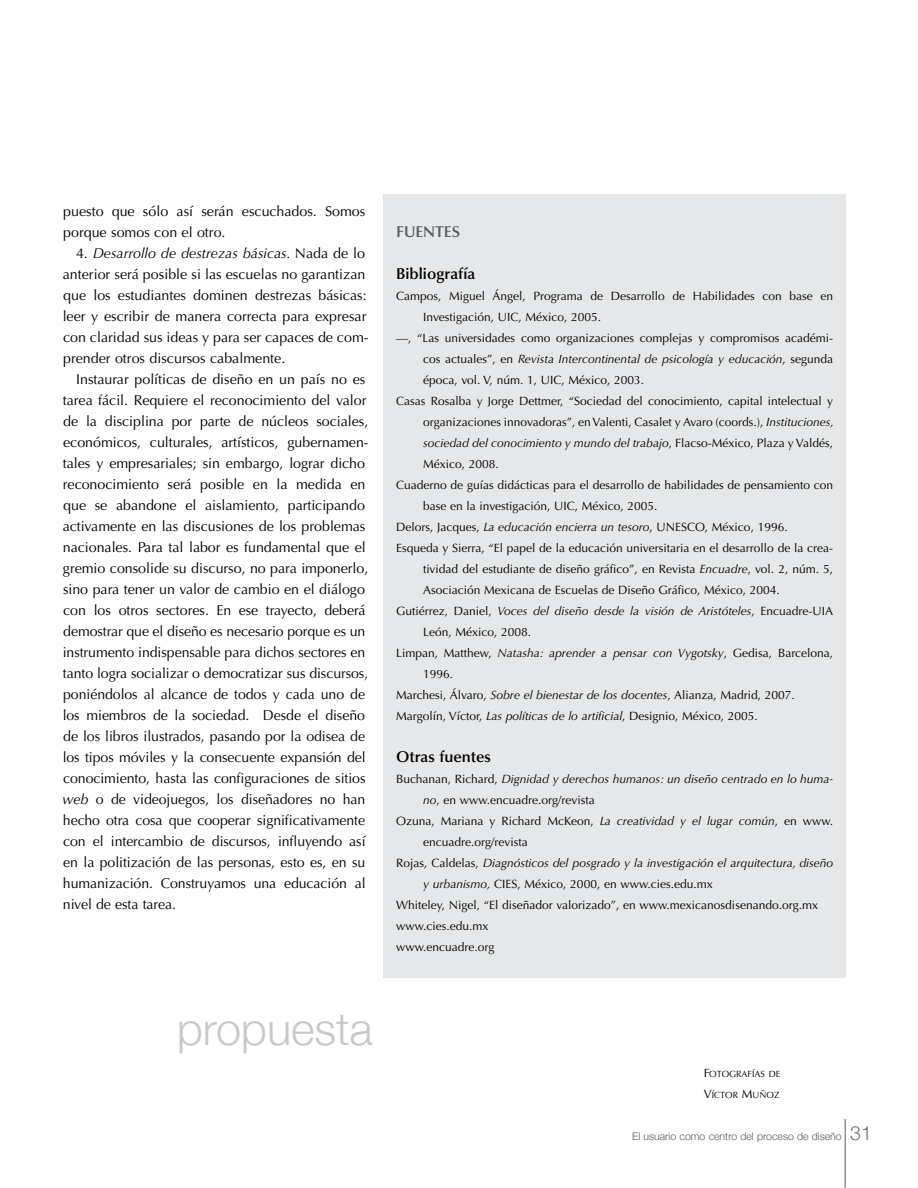
<style>
.page{position:relative;width:918px;height:1188px;background:#fff}
.page>*{position:absolute;margin:0;border:0;box-sizing:border-box;transform-origin:0 0}
.t1{font:300 45px "Helvetica Neue";color:#c6c8ca}
.t2{font:600 15.75px "Optima LT Std";color:#000}
.t3{font:600 15.75px "Optima LT Std";color:#58595b}
.t4{font:14.25px/21px "Optima LT Std";letter-spacing:-.005em;color:#000}
.t5{font:italic 14.25px "Optima LT Std";color:#000}
.t6{font:12px "Optima LT Std";color:#000}
.t7{font:italic 12px "Optima LT Std";color:#000}
.t8{font:300 10.5px "Helvetica Neue";color:#58595b}
.t9{font:9px "Optima LT Std";color:#000}
.s1{font-style:normal}
.s2{font-style:italic}
.s3{font-size:12px}
.s4{font-size:19.5px;color:#6d6f71}
</style>
<div class="page">
<hr style="left:844px;top:1119px;width:2px;height:69px;background:#939598">
<div style="left:383px;top:195px;width:463px;height:783px;background:#e6e7e8"></div>
<p class="t4" style="left:63px;top:201px;width:304px">puesto que sólo así serán escuchados. Somos porque somos con el otro.</p>
<p class="t5" style="left:76px;top:245px;width:290px"><span class="s1">4.</span> Desarrollo de destrezas básicas. <span class="s1">Nada de lo</span></p>
<p class="t4" style="left:63px;top:264px;width:304px">anterior será posible si las escuelas no garantizan</p>
<p class="t4" style="left:63px;top:285px;width:305px">que los estudiantes dominen destrezas básicas:</p>
<p class="t4" style="left:63px;top:306px;width:305px">leer y escribir de manera correcta para expresar</p>
<p class="t4" style="left:63px;top:327px;width:307px">con claridad sus ideas y para ser capaces de com-</p>
<p class="t4" style="left:63px;top:348px;width:224px">prender otros discursos cabalmente.</p>
<p class="t4" style="left:76px;top:369px;width:291px">Instaurar políticas de diseño en un país no es</p>
<p class="t4" style="left:63px;top:390px;width:305px">tarea fácil. Requiere el reconocimiento del valor</p>
<p class="t4" style="left:63px;top:411px;width:307px">de la disciplina por parte de núcleos sociales,</p>
<p class="t4" style="left:63px;top:432px;width:307px">económicos, culturales, artísticos, gubernamen-</p>
<p class="t4" style="left:63px;top:453px;width:304px">tales y empresariales; sin embargo, lograr dicho</p>
<p class="t4" style="left:63px;top:474px;width:304px">reconocimiento será posible en la medida en</p>
<p class="t4" style="left:63px;top:495px;width:303px">que se abandone el aislamiento, participando</p>
<p class="t4" style="left:63px;top:516px;width:304px">activamente en las discusiones de los problemas</p>
<p class="t4" style="left:63px;top:537px;width:304px">nacionales. Para tal labor es fundamental que el</p>
<p class="t4" style="left:63px;top:558px;width:307px">gremio consolide su discurso, no para imponerlo,</p>
<p class="t4" style="left:63px;top:579px;width:303px">sino para tener un valor de cambio en el diálogo</p>
<p class="t4" style="left:63px;top:600px;width:304px">con los otros sectores. En ese trayecto, deberá</p>
<p class="t4" style="left:63px;top:621px;width:304px">demostrar que el diseño es necesario porque es un</p>
<p class="t4" style="left:63px;top:642px;width:304px">instrumento indispensable para dichos sectores en</p>
<p class="t4" style="left:63px;top:663px;width:307px">tanto logra socializar o democratizar sus discursos,</p>
<p class="t4" style="left:63px;top:684px;width:303px">poniéndolos al alcance de todos y cada uno de</p>
<p class="t4" style="left:63px;top:705px;width:304px">los miembros de la sociedad. Desde el diseño</p>
<p class="t4" style="left:63px;top:726px;width:303px">de los libros ilustrados, pasando por la odisea de</p>
<p class="t4" style="left:63px;top:747px;width:305px">los tipos móviles y la consecuente expansión del</p>
<p class="t4" style="left:63px;top:768px;width:304px">conocimiento, hasta las configuraciones de sitios</p>
<p class="t4" style="left:63px;top:789px;width:304px"><span class="s2">web</span> o de videojuegos, los diseñadores no han</p>
<p class="t4" style="left:63px;top:810px;width:304px">hecho otra cosa que cooperar significativamente</p>
<p class="t4" style="left:63px;top:831px;width:304px">con el intercambio de discursos, influyendo así</p>
<p class="t4" style="left:63px;top:852px;width:304px">en la politización de las personas, esto es, en su</p>
<p class="t4" style="left:63px;top:873px;width:304px">humanización. Construyamos una educación al</p>
<p class="t4" style="left:63px;top:894px;width:115px">nivel de esta tarea.</p>
<p class="t3" style="left:396px;top:223px;width:66px">FUENTES</p>
<p class="t2" style="left:396px;top:265px;width:81px">Bibliografía</p>
<p class="t6" style="left:396px;top:289px;width:439px">Campos, Miguel Ángel, Programa de Desarrollo de Habilidades con base en</p>
<p class="t6" style="left:423px;top:310px;width:180px">Investigación, UIC, México, 2005.</p>
<p class="t6" style="left:396px;top:331px;width:439px">—, “Las universidades como organizaciones complejas y compromisos académi-</p>
<p class="t7" style="left:423px;top:352px;width:412px"><span class="s1">cos actuales”, en</span> Revista Intercontinental de psicología y educación<span class="s1">, segunda</span></p>
<p class="t6" style="left:423px;top:373px;width:222px">época, vol. V, núm. 1, UIC, México, 2003.</p>
<p class="t6" style="left:396px;top:394px;width:439px">Casas Rosalba y Jorge Dettmer, “Sociedad del conocimiento, capital intelectual y</p>
<p class="t6" style="left:423px;top:415px;width:412px">organizaciones innovadoras”, en Valenti, Casalet y Avaro (coords.), <span class="s2">Instituciones,</span></p>
<p class="t7" style="left:423px;top:436px;width:412px">sociedad del conocimiento y mundo del trabajo<span class="s1">, Flacso-México, Plaza y Valdés,</span></p>
<p class="t6" style="left:423px;top:457px;width:77px">México, 2008.</p>
<p class="t6" style="left:396px;top:478px;width:439px">Cuaderno de guías didácticas para el desarrollo de habilidades de pensamiento con</p>
<p class="t6" style="left:423px;top:499px;width:236px">base en la investigación, UIC, México, 2005.</p>
<p class="t6" style="left:396px;top:520px;width:393px">Delors, Jacques, <span class="s2">La educación encierra un tesoro</span>, UNESCO, México, 1996.</p>
<p class="t6" style="left:396px;top:541px;width:439px">Esqueda y Sierra, “El papel de la educación universitaria en el desarrollo de la crea-</p>
<p class="t6" style="left:423px;top:562px;width:412px">tividad del estudiante de diseño gráfico”, en Revista <span class="s2">Encuadre</span>, vol. 2, núm. 5,</p>
<p class="t6" style="left:423px;top:583px;width:358px">Asociación Mexicana de Escuelas de Diseño Gráfico, México, 2004.</p>
<p class="t7" style="left:396px;top:604px;width:439px"><span class="s1">Gutiérrez, Daniel,</span> Voces del diseño desde la visión de Aristóteles<span class="s1">, Encuadre-UIA</span></p>
<p class="t6" style="left:423px;top:625px;width:110px">León, México, 2008.</p>
<p class="t7" style="left:396px;top:646px;width:439px"><span class="s1">Limpan, Matthew,</span> Natasha: aprender a pensar con Vygotsky<span class="s1">, Gedisa, Barcelona,</span></p>
<p class="t6" style="left:423px;top:667px;width:32px">1996.</p>
<p class="t6" style="left:396px;top:688px;width:400px">Marchesi, Álvaro, <span class="s2">Sobre el bienestar de los docentes</span>, Alianza, Madrid, 2007.</p>
<p class="t6" style="left:396px;top:709px;width:363px">Margolín, Víctor, <span class="s2">Las políticas de lo artificial</span>, Designio, México, 2005.</p>
<p class="t2" style="left:396px;top:748px;width:96px">Otras fuentes</p>
<p class="t7" style="left:396px;top:772px;width:439px"><span class="s1">Buchanan, Richard,</span> Dignidad y derechos humanos: un diseño centrado en lo huma-</p>
<p class="t6" style="left:423px;top:793px;width:173px"><span class="s2">no</span>, en www.encuadre.org/revista</p>
<p class="t6" style="left:396px;top:814px;width:439px">Ozuna, Mariana y Richard McKeon, <span class="s2">La creatividad y el lugar común</span>, en www.</p>
<p class="t6" style="left:423px;top:835px;width:106px">encuadre.org/revista</p>
<p class="t7" style="left:396px;top:856px;width:439px"><span class="s1">Rojas, Caldelas,</span> Diagnósticos del posgrado y la investigación el arquitectura, diseño</p>
<p class="t6" style="left:423px;top:877px;width:291px"><span class="s2">y urbanismo,</span> CIES, México, 2000, en www.cies.edu.mx</p>
<p class="t6" style="left:396px;top:898px;width:423px">Whiteley, Nigel, “El diseñador valorizado”, en www.mexicanosdisenando.org.mx</p>
<p class="t6" style="left:396px;top:919px;width:94px">www.cies.edu.mx</p>
<p class="t6" style="left:396px;top:940px;width:100px">www.encuadre.org</p>
<p class="t1" style="left:177px;top:1001px;width:197px">propuesta</p>
<p class="t9" style="left:704px;top:1069px;width:78px"><span class="s3">F</span>OTOGRAFÍAS DE</p>
<p class="t9" style="left:704px;top:1090px;width:77px"><span class="s3">V</span>ÍCTOR <span class="s3">M</span>UÑOZ</p>
<p class="t8" style="left:632px;top:1130px;width:241px">El usuario como centro del proceso de diseño <span class="s4">31</span></p>
</div>
